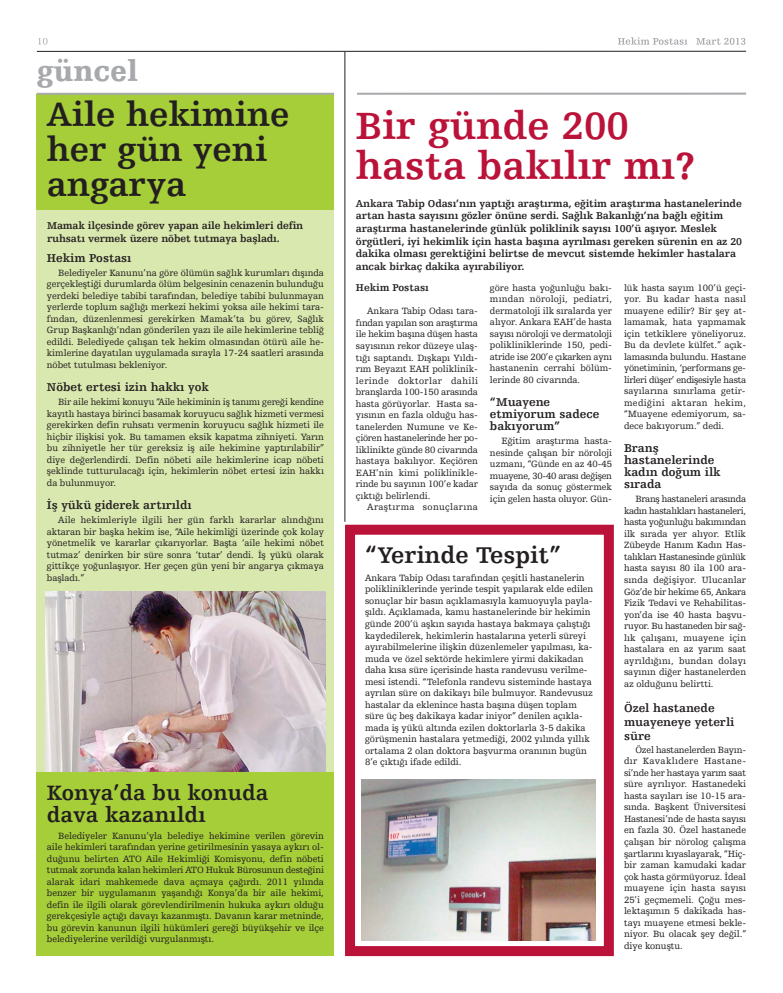
<style>
.page{position:relative;width:783px;height:993px;background:#fff}
.page>*{position:absolute;margin:0;border:0;box-sizing:border-box;transform-origin:0 0}
.t1{font:700 40px/40px "Humanist Slabserif 712 BT";color:#bb1239}
.t2{font:700 35px/35px "Humanist Slabserif 712 BT";color:#231f20}
.t3{font:900 30px "Humanist Slabserif 712 BT";color:#a7a9ac}
.t4{font:700 24px "Humanist Slabserif 712 BT";color:#231f20}
.t5{font:700 22px/22px "Humanist Slabserif 712 BT";color:#231f20}
.t6{font:700 12px/12px "Humanist Slabserif 712 BT";color:#231f20}
.t7{font:700 10.5px/12.6px "Humanist Slabserif 712 BT";letter-spacing:-.01em;color:#231f20}
.t8{font:700 10.4px "Humanist Slabserif 712 BT";color:#231f20}
.t9{font:9.6px/11.5px "Humanist Slabserif 712 BT";letter-spacing:-.005em;color:#231f20;text-align:justify}
.t10{font:9.6px "Humanist Slabserif 712 BT";letter-spacing:.035em;color:#231f20}
</style>
<div class="page">
<div style="left:37px;top:94px;width:297px;height:681px;background:#d9e8ae"></div>
<div style="left:37px;top:94px;width:297px;height:116px;background:#a6ce39"></div>
<img style="left:45px;top:591px;width:280px;height:181px">
<div style="left:37px;top:772px;width:297px;height:183px;background:#a6ce39"></div>
<svg style="left:618px;top:37px;width:50px;height:8px"></svg>
<hr style="left:37px;top:93px;width:709px;height:2px;background:#a7a9ac">
<hr style="left:37px;top:51px;width:709px;height:1px;background:#231f20">
<svg style="left:38px;top:38px;width:9px;height:7px"></svg>
<div style="left:345px;top:524px;width:268px;height:431px;border:10px solid #bb1239"></div>
<div style="left:333px;top:85px;width:23px;height:10px;background:#fff"></div>
<hr style="left:344px;top:52px;width:1px;height:469px;background:#231f20">
<img style="left:362px;top:779px;width:233px;height:161px">
<h3 class="t3" style="left:37px;top:59px;width:103px">güncel</h3>
<h2 class="t2" style="left:47px;top:100px;width:244px">Aile hekimine her gün yeni angarya</h2>
<p class="t7" style="left:47px;top:220px;width:257px">Mamak ilçesinde görev yapan aile hekimleri defin ruhsatı vermek üzere nöbet tutmaya başladı.</p>
<p class="t6" style="left:47px;top:252px;width:86px">Hekim Postası</p>
<p class="t9" style="left:47px;top:267px;width:278px;text-indent:11px">Belediyeler Kanunu’na göre ölümün sağlık kurumları dışında gerçekleştiği durumlarda ölüm belgesinin cenazenin bulunduğu yerdeki belediye tabibi tarafından, belediye tabibi bulunmayan yerlerde toplum sağlığı merkezi hekimi yoksa aile hekimi tara&shy;fından, düzenlenmesi gerekirken Mamak’ta bu görev, Sağlık Grup Başkanlığı’ndan gönderilen yazı ile aile hekimlerine tebliğ edildi. Belediyede çalışan tek hekim olmasından ötürü aile he&shy;kimlerine dayatılan uygulamada sırayla 17-24 saatleri arasında nöbet tutulması bekleniyor.</p>
<p class="t6" style="left:47px;top:382px;width:163px">Nöbet ertesi izin hakkı yok</p>
<p class="t9" style="left:47px;top:397px;width:278px;text-indent:11px">Bir aile hekimi konuyu “Aile hekiminin iş tanımı gereği kendine kayıtlı hastaya birinci basamak koruyucu sağlık hizmeti vermesi gerekirken defin ruhsatı vermenin koruyucu sağlık hizmeti ile hiçbir ilişkisi yok. Bu tamamen eksik kapatma zihniyeti. Yarın bu zihniyetle her tür gereksiz iş aile hekimine yaptırılabilir” diye değerlendirdi. Defin nöbeti aile hekimlerine icap nöbeti şeklinde tutturulacağı için, hekimlerin nöbet ertesi izin hakkı da bulunmuyor.</p>
<p class="t6" style="left:47px;top:500px;width:146px">İş yükü giderek artırıldı</p>
<p class="t9" style="left:47px;top:515px;width:278px;text-indent:11px">Aile hekimleriyle ilgili her gün farklı kararlar alındığını aktaran bir başka hekim ise, “Aile hekimliği üzerinde çok kolay yönetmelik ve kararlar çıkarıyorlar. Başta ‘aile hekimi nöbet tutmaz’ denirken bir süre sonra ‘tutar’ dendi. İş yükü olarak gittikçe yoğunlaşıyor. Her geçen gün yeni bir angarya çıkmaya başladı.”</p>
<h3 class="t5" style="left:47px;top:782px;width:223px">Konya’da bu konuda dava kazanıldı</h3>
<p class="t9" style="left:47px;top:830px;width:278px;text-indent:11px">Belediyeler Kanunu’yla belediye hekimine verilen görevin aile hekimleri tarafından yerine getirilmesinin yasaya aykırı ol&shy;duğunu belirten ATO Aile Hekimliği Komisyonu, defin nöbeti tutmak zorunda kalan hekimleri ATO Hukuk Bürosunun desteğini alarak idari mahkemede dava açmaya çağırdı. 2011 yılında benzer bir uygulamanın yaşandığı Konya’da bir aile hekimi, defin ile ilgili olarak görevlendirilmenin hukuka aykırı olduğu gerekçesiyle açtığı davayı kazanmıştı. Davanın karar metninde, bu görevin kanunun ilgili hükümleri gereği büyükşehir ve ilçe belediyelerine verildiği vurgulanmıştı.</p>
<h1 class="t1" style="left:356px;top:109px;width:340px">Bir günde 200 hasta bakılır mı?</h1>
<p class="t7" style="left:356px;top:198px;width:387px">Ankara Tabip Odası’nın yaptığı araştırma, eğitim araştırma hastanelerinde artan hasta sayısını gözler önüne serdi. Sağlık Bakanlığı’na bağlı eğitim araştırma hastanelerinde günlük poliklinik sayısı 100’ü aşıyor. Meslek örgütleri, iyi hekimlik için hasta başına ayrılması gereken sürenin en az 20 dakika olması gerektiğini belirtse de mevcut sistemde hekimler hastalara ancak birkaç dakika ayırabiliyor.</p>
<p class="t8" style="left:356px;top:283px;width:74px">Hekim Postası</p>
<p class="t9" style="left:356px;top:306px;width:124px;text-indent:11px">Ankara Tabip Odası tara&shy;fından yapılan son araştırma ile hekim başına düşen hasta sayısının rekor düzeye ulaş&shy;tığı saptandı. Dışkapı Yıldı&shy;rım Beyazıt EAH poliklinik&shy;lerinde doktorlar dahili branşlarda 100-150 arasında hasta görüyorlar. Hasta sa&shy;yısının en fazla olduğu has&shy;tanelerden Numune ve Ke&shy;çiören hastanelerinde her po&shy;liklinikte günde 80 civarında hastaya bakılıyor. Keçiören EAH’nin kimi poliklinikle&shy;rinde bu sayının 100’e kadar çıktığı belirlendi.</p>
<p class="t10" style="left:367px;top:503px;width:112px">Araştırma sonuçlarına</p>
<p class="t9" style="left:490px;top:282px;width:123px">göre hasta yoğunluğu bakı&shy;mından nöroloji, pediatri, dermatoloji ilk sıralarda yer alıyor. Ankara EAH’de hasta sayısı nöroloji ve dermatoloji polikliniklerinde 150, pedi&shy;atride ise 200’e çıkarken aynı hastanenin cerrahi bölüm&shy;lerinde 80 civarında.</p>
<p class="t6" style="left:490px;top:397px;width:111px">“Muayene etmiyorum sadece bakıyorum”</p>
<p class="t9" style="left:490px;top:436px;width:123px;text-indent:11px">Eğitim araştırma hasta&shy;nesinde çalışan bir nöroloji uzmanı, “Günde en az 40-45 muayene, 30-40 arası değişen sayıda da sonuç göstermek için gelen hasta oluyor. Gün-</p>
<h3 class="t4" style="left:365px;top:545px;width:198px">“Yerinde Tespit”</h3>
<p class="t9" style="left:365px;top:572px;width:230px;text-align:left">Ankara Tabip Odası tarafından çeşitli hastanelerin polikliniklerinde yerinde tespit yapılarak elde edilen sonuçlar bir basın açıklamasıyla kamuoyuyla payla&shy;şıldı. Açıklamada, kamu hastanelerinde bir hekimin günde 200’ü aşkın sayıda hastaya bakmaya çalıştığı kaydedilerek, hekimlerin hastalarına yeterli süreyi ayırabilmelerine ilişkin düzenlemeler yapılması, ka&shy;muda ve özel sektörde hekimlere yirmi dakikadan daha kısa süre içerisinde hasta randevusu verilme&shy;mesi istendi. “Telefonla randevu sisteminde hastaya ayrılan süre on dakikayı bile bulmuyor. Randevusuz hastalar da eklenince hasta başına düşen toplam süre üç beş dakikaya kadar iniyor” denilen açıkla&shy;mada iş yükü altında ezilen doktorlarla 3-5 dakika görüşmenin hastalara yetmediği, 2002 yılında yıllık ortalama 2 olan doktora başvurma oranının bugün 8’e çıktığı ifade edildi.</p>
<p class="t9" style="left:624px;top:282px;width:123px">lük hasta sayım 100’ü geçi&shy;yor. Bu kadar hasta nasıl muayene edilir? Bir şey at&shy;lamamak, hata yapmamak için tetkiklere yöneliyoruz.<br>Bu da devlete külfet.” açık&shy;lamasında bulundu. Hastane yönetiminin, ‘performans ge&shy;lirleri düşer’ endişesiyle hasta sayılarına sınırlama getir&shy;mediğini aktaran hekim, “Muayene edemiyorum, sa&shy;dece bakıyorum.” dedi.</p>
<p class="t6" style="left:624px;top:443px;width:98px">Branş hastanelerinde kadın doğum ilk sırada</p>
<p class="t9" style="left:624px;top:494px;width:123px;text-indent:11px">Branş hastaneleri arasında kadın hastalıkları hastaneleri, hasta yoğunluğu bakımından ilk sırada yer alıyor. Etlik Zübeyde Hanım Kadın Has&shy;talıkları Hastanesinde günlük hasta sayısı 80 ila 100 ara&shy;sında değişiyor. Ulucanlar Göz’de bir hekime 65, Ankara Fizik Tedavi ve Rehabilitas&shy;yon’da ise 40 hasta başvu&shy;ruyor. Bu hastaneden bir sağ&shy;lık çalışanı, muayene için hastalara en az yarım saat ayrıldığını, bundan dolayı sayının diğer hastanelerden az olduğunu belirtti.</p>
<p class="t6" style="left:624px;top:702px;width:112px;line-height:14px">Özel hastanede muayeneye yeterli süre</p>
<p class="t9" style="left:624px;top:744px;width:123px;text-indent:11px">Özel hastanelerden Bayın&shy;dır Kavaklıdere Hastane&shy;si’nde her hastaya yarım saat süre ayrılıyor. Hastanedeki hasta sayıları ise 10-15 ara&shy;sında. Başkent Üniversitesi Hastanesi’nde de hasta sayısı en fazla 30. Özel hastanede çalışan bir nörolog çalışma şartlarını kıyaslayarak, “Hiç&shy;bir zaman kamudaki kadar çok hasta görmüyoruz. İdeal muayene için hasta sayısı 25’i geçmemeli. Çoğu mes&shy;lektaşımın 5 dakikada has&shy;tayı muayene etmesi bekle&shy;niyor. Bu olacak şey değil.” diye konuştu.</p>
</div>
